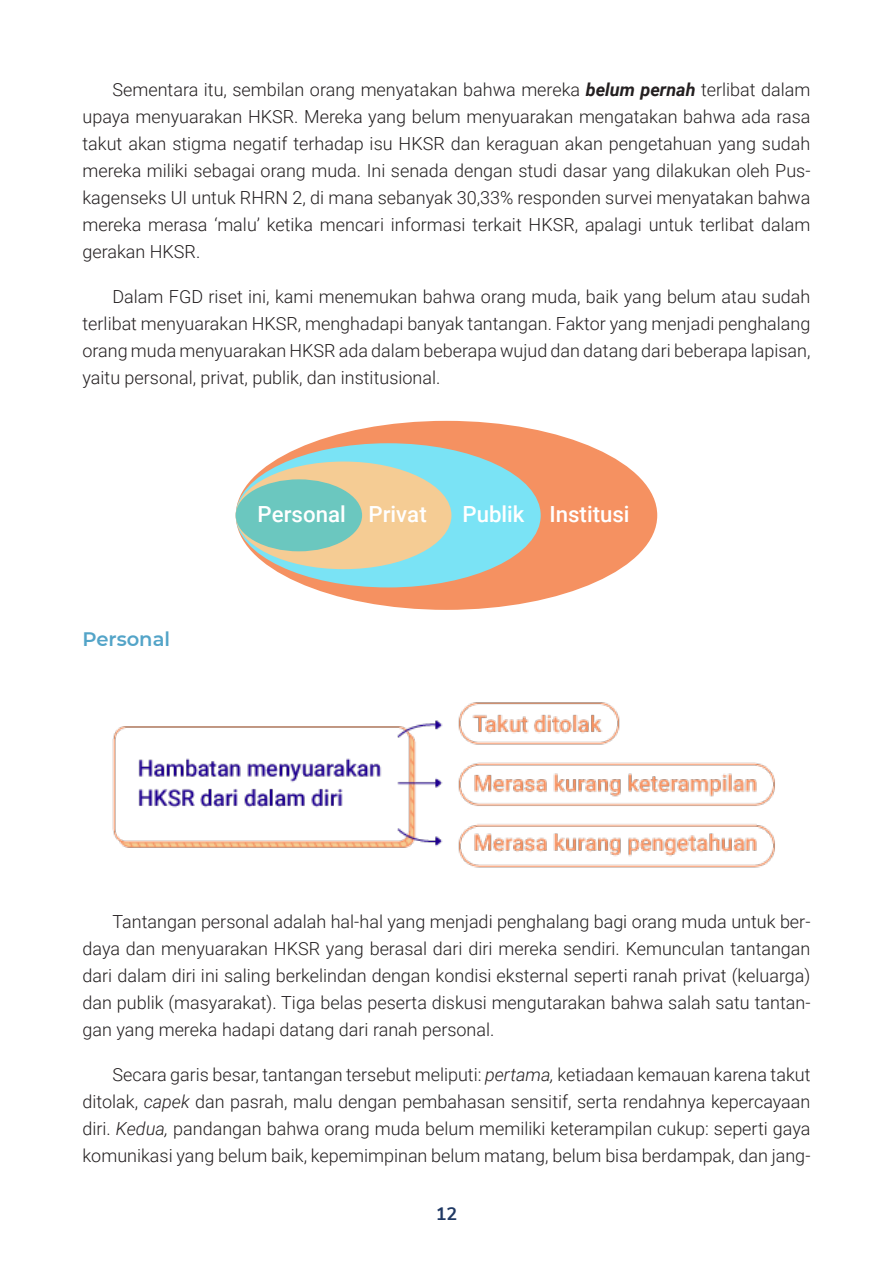
<style>
.page{position:relative;width:893px;height:1263px;background:#fff}
.page>*{position:absolute;margin:0;border:0;box-sizing:border-box;transform-origin:0 0}
.t1{font:500 22.2px "Roboto";color:#fff}
.t2{font:600 19.5px "Montserrat";color:#53a4c8}
.Body{font:300 18px/27px "Roboto";color:#231f20;text-align:justify}
.t3{font:700 18px "Nunito Sans";color:#1f3863}
.s1{font-weight:700;font-style:italic}
.s2{font-style:italic}
</style>
<div class="page">
<div style="left:236px;top:421px;width:421px;height:189px;background:#f59161;border-radius:50%"></div>
<div style="left:236px;top:443px;width:305px;height:144px;background:#7ae3f5;border-radius:50%"></div>
<div style="left:236px;top:461px;width:215px;height:108px;background:#f5cc94;border-radius:50%"></div>
<div style="left:236px;top:479px;width:126px;height:72px;background:#6bc7bf;border-radius:50%"></div>
<img style="left:112px;top:702px;width:663px;height:166px">
<p class="Body" style="left:82px;top:75px;width:729px;text-indent:30px">Sementara itu, sembilan orang menyatakan bahwa mereka <span class="s1">belum pernah</span> terlibat dalam upaya menyuarakan HKSR. Mereka yang belum menyuarakan mengatakan bahwa ada rasa takut akan stigma negatif terhadap isu HKSR dan keraguan akan pengetahuan yang sudah mereka miliki sebagai orang muda. Ini senada dengan studi dasar yang dilakukan oleh Pus&shy;kagenseks UI untuk RHRN 2, di mana sebanyak 30,33% responden survei menyatakan bahwa mereka merasa ‘malu’ ketika mencari informasi terkait HKSR, apalagi untuk terlibat dalam gerakan HKSR.</p>
<p class="Body" style="left:82px;top:282px;width:729px;text-indent:30px">Dalam FGD riset ini, kami menemukan bahwa orang muda, baik yang belum atau sudah terlibat menyuarakan HKSR, menghadapi banyak tantangan. Faktor yang menjadi penghalang orang muda menyuarakan HKSR ada dalam beberapa wujud dan datang dari beberapa lapisan, yaitu personal, privat, publik, dan institusional.</p>
<h3 class="t2" style="left:82px;top:625px;width:89px">Personal</h3>
<p class="t1" style="left:258px;top:498px;width:171px">Personal Privat</p>
<p class="t1" style="left:462px;top:498px;width:169px">Publik Institusi</p>
<p class="Body" style="left:82px;top:907px;width:729px;text-indent:30px">Tantangan personal adalah hal-hal yang menjadi penghalang bagi orang muda untuk ber&shy;daya dan menyuarakan HKSR yang berasal dari diri mereka sendiri. Kemunculan tantangan dari dalam diri ini saling berkelindan dengan kondisi eksternal seperti ranah privat (keluarga) dan publik (masyarakat). Tiga belas peserta diskusi mengutarakan bahwa salah satu tantan&shy;gan yang mereka hadapi datang dari ranah personal.</p>
<p class="Body" style="left:82px;top:1060px;width:729px;text-indent:30px">Secara garis besar, tantangan tersebut meliputi: <span class="s2">pertama,</span> ketiadaan kemauan karena takut ditolak, <span class="s2">capek</span> dan pasrah, malu dengan pembahasan sensitif, serta rendahnya kepercayaan diri. <span class="s2">Kedua,</span> pandangan bahwa orang muda belum memiliki keterampilan cukup: seperti gaya komunikasi yang belum baik, kepemimpinan belum matang, belum bisa berdampak, dan jang-</p>
<p class="t3" style="left:436px;top:1200px;width:23px">12</p>
</div>
